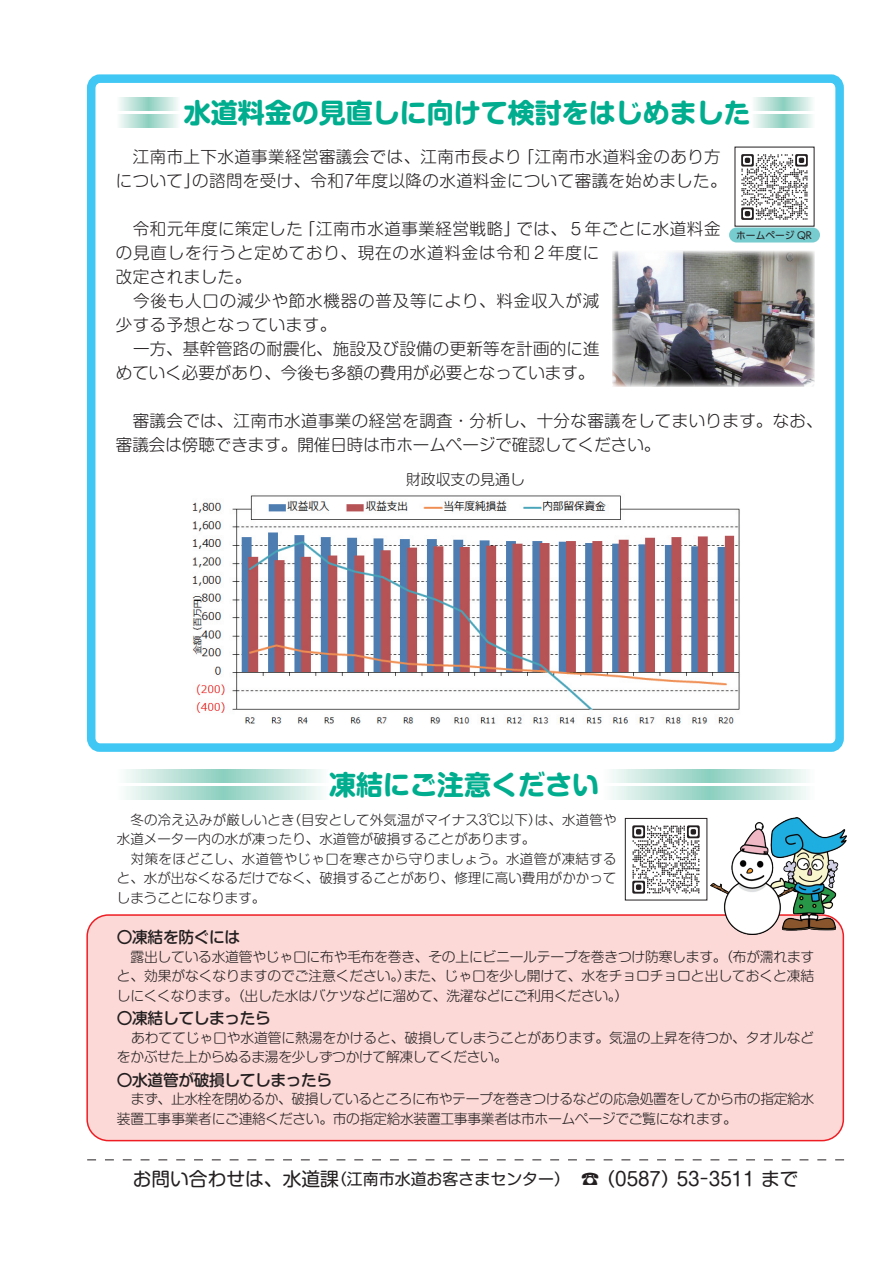
<style>
.page{position:relative;width:893px;height:1263px;background:#fff}
.page>*{position:absolute;margin:0;border:0;box-sizing:border-box;transform-origin:0 0}
.t1{font:700 27px "Shin M Go Pro";color:#00ad8e}
.t2{font:18.75px "Shin M Go Pro";color:#231f20}
.t3{font:300 16.5px/24px "Shin M Go Pro";letter-spacing:.025em;color:#231f20}
.t4{font:15.9px "Shin M Go Pro";color:#231f20}
.t5{font:500 15.75px "Shin M Go Pro";letter-spacing:-.025em;color:#231f20}
.t6{font:300 14.85px "Shin M Go Pro";color:#231f20}
.t7{font:300 13.8px/19.5px "Shin M Go Pro";letter-spacing:-.025em;color:#231f20}
.t8{font:300 13.5px/19.5px "Shin M Go Pro";color:#231f20}
.t9{font:9.75px "UD Shin Go Pro";color:#231f20}
.s1{font-size:15.9px}
</style>
<div class="page">
<div style="left:87px;top:74px;width:757px;height:678px;border:9px solid #40c7f4;border-radius:9px"></div>
<div style="left:87px;top:915px;width:756px;height:225px;background:#fcd9d7;border-radius:21px"></div>
<div style="left:86px;top:914px;width:758px;height:227px;border:2px solid #ee1d23;border-radius:21px"></div>
<img style="left:612px;top:250px;width:202px;height:137px">
<svg style="left:87px;top:1159px;width:757px;height:1px"></svg>
<img style="left:711px;top:818px;width:136px;height:117px">
<img style="left:192px;top:495px;width:548px;height:229px">
<img style="left:741px;top:154px;width:67px;height:66px">
<div style="left:729px;top:227px;width:91px;height:15px;background:#77ccd0;border-radius:8px"></div>
<svg style="left:119px;top:115px;width:59px;height:13px"></svg>
<svg style="left:119px;top:98px;width:59px;height:13px"></svg>
<svg style="left:125px;top:787px;width:197px;height:12px;background:#bfe3da"></svg>
<svg style="left:125px;top:770px;width:197px;height:12px;background:#bfe3da"></svg>
<svg style="left:754px;top:115px;width:59px;height:13px"></svg>
<svg style="left:754px;top:98px;width:59px;height:13px"></svg>
<svg style="left:611px;top:787px;width:197px;height:12px;background:#bfe3da"></svg>
<svg style="left:611px;top:770px;width:197px;height:12px;background:#bfe3da"></svg>
<img style="left:632px;top:825px;width:68px;height:69px">
<div style="left:625px;top:818px;width:82px;height:82px;border:1px solid #231f20"></div>
<h1 class="t1" style="left:184px;top:91px;width:568px">水道料金の見直しに向けて検討をはじめました</h1>
<p class="t3" style="left:192px;top:143px;width:536px;text-indent:-76px">　江南市上下水道事業経営審議会では、江南市長より<br>の諮問を受け、令和7年度以降の水道料金について審議を始めました。</p>
<p class="t3" style="left:518px;top:143px;width:204px">「江南市水道料金のあり方</p>
<p class="t3" style="left:116px;top:167px;width:86px">について」</p>
<p class="t3" style="left:299px;top:215px;width:222px">「江南市水道事業経営戦略」</p>
<p class="t3" style="left:517px;top:215px;width:205px">では、５年ごとに水道料金</p>
<p class="t3" style="left:116px;top:215px;width:485px">　令和元年度に策定した<br>の見直しを行うと定めており、現在の水道料金は令和２年度に改定されました。<br>　今後も人口の減少や節水機器の普及等により、料金収入が減少する予想となっています。<br>　一方、基幹管路の耐震化、施設及び設備の更新等を計画的に進めていく必要があり、今後も多額の費用が必要となっています。</p>
<p class="t3" style="left:116px;top:407px;width:708px">　審議会では、江南市水道事業の経営を調査・分析し、十分な審議をしてまいります。なお、審議会は傍聴できます。開催日時は市ホームページで確認してください。</p>
<p class="t9" style="left:736px;top:227px;width:77px">ホームページ QR</p>
<p class="t6" style="left:406px;top:467px;width:120px">財政収支の見通し</p>
<h1 class="t1" style="left:329px;top:763px;width:271px">凍結にご注意ください</h1>
<p class="t8" style="left:288px;top:808px;width:330px">（目安として外気温がマイナス3℃以下は）、水道管や</p>
<p class="t8" style="left:117px;top:808px;width:501px">　冬の冷え込みが厳しいとき<br>水道メーター内の水が凍ったり、水道管が破損することがあります。<br>　対策をほどこし、水道管やじゃ口を寒さから守りましょう。水道管が凍結すると、水が出なくなるだけでなく、破損することがあり、修理に高い費用がかかってしまうことになります。</p>
<p class="t5" style="left:117px;top:924px;width:125px">〇凍結を防ぐには</p>
<p class="t7" style="left:117px;top:945px;width:699px;text-align:right">　露出している水道管やじゃ口に布や毛布を巻き、その上にビニールテープを巻きつけ防寒します。（布が濡れますまた、じゃ口を少し開けて、水をチョロチョロと出しておくと凍結</p>
<p class="t7" style="left:117px;top:965px;width:513px">と、効果がなくなりますのでご注意ください。）<br>しにくくなります。（出した水はバケツなどに溜めて、洗濯などにご利用ください (。</p>
<p class="t5" style="left:117px;top:1005px;width:155px">〇凍結してしまったら</p>
<p class="t7" style="left:117px;top:1026px;width:699px;text-indent:14px">あわててじゃ口や水道管に熱湯をかけると、破損してしまうことがあります。気温の上昇を待つか、タオルなどをかぶせた上からぬるま湯を少しずつかけて解凍してください。</p>
<p class="t5" style="left:117px;top:1067px;width:217px">〇水道管が破損してしまったら</p>
<p class="t7" style="left:117px;top:1088px;width:699px;text-indent:14px">まず、止水栓を閉めるか、破損しているところに布やテープを巻きつけるなどの応急処置をしてから市の指定給水装置工事事業者にご連絡ください。市の指定給水装置工事事業者は市ホームページでご覧になれます。</p>
<p class="t2" style="left:133px;top:1164px;width:208px">お問い合わせは、水道課</p>
<p class="t2" style="left:554px;top:1164px;width:127px"><span class="s1">）</span>　☎ （0587）</p>
<p class="t4" style="left:331px;top:1166px;width:225px">（江南市水道お客さまセンター</p>
<p class="t2" style="left:677px;top:1164px;width:123px">53−3511 まで</p>
</div>
